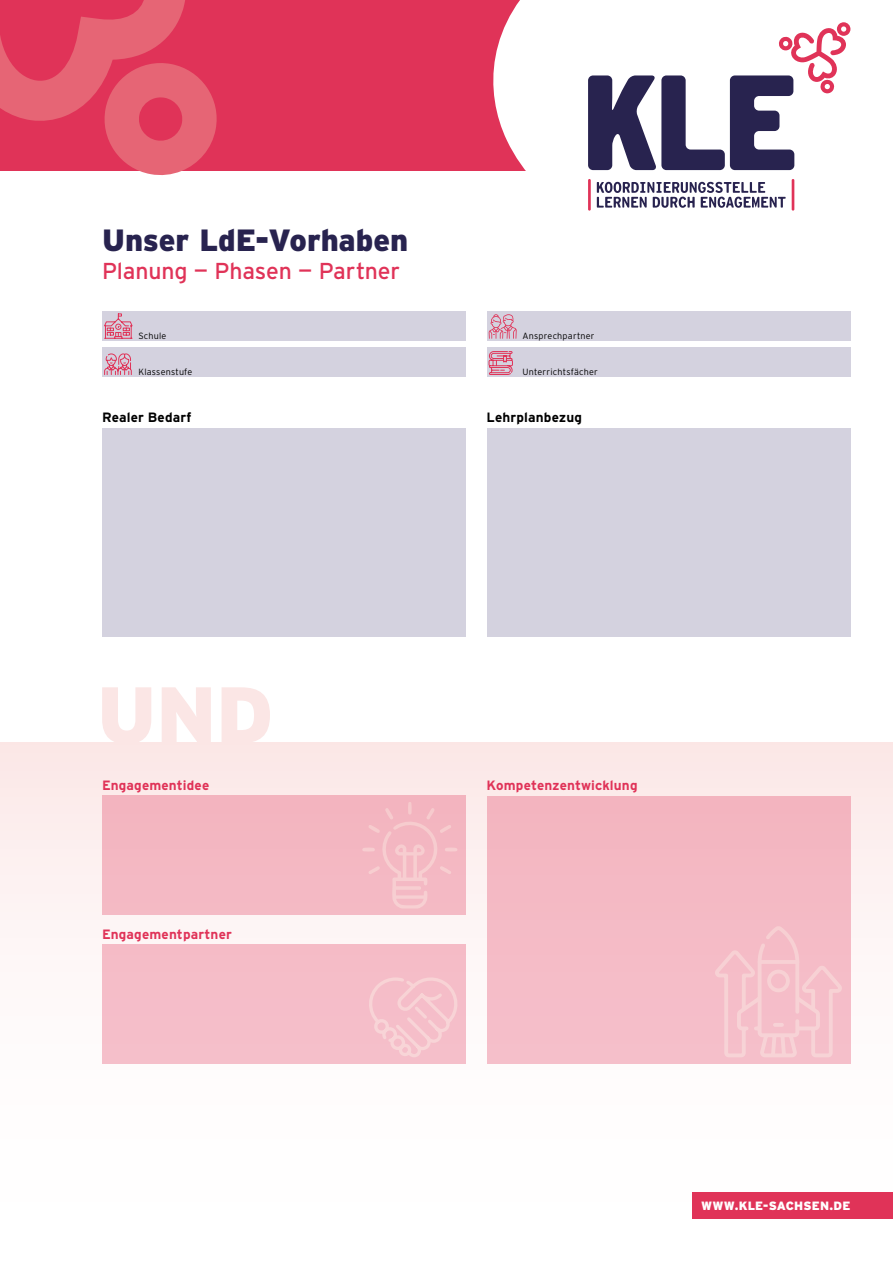
<style>
.page{position:relative;width:893px;height:1263px;background:#fff}
.page>*{position:absolute;margin:0;border:0;box-sizing:border-box;transform-origin:0 0}
.t1{font:900 80.1px "Interstate";color:#fbe6e5}
.t2{font:900 30.75px "Interstate";color:#28234f}
.t3{font:23.1px "Interstate";letter-spacing:-.005em;color:#e03358}
.t4{font:700 13.5px "Interstate";letter-spacing:.01em;color:#e03358}
.t5{font:700 13.5px "Interstate";letter-spacing:.01em;color:#000}
.t6{font:900 12px "Interstate";letter-spacing:.015em;color:#fff}
.Light_8pt{font:300 9px "Interstate";letter-spacing:.025em;color:#000}
</style>
<div class="page">
<div style="left:0;top:742px;width:893px;height:521px;background:linear-gradient(to bottom,#fbeaea,#fff)"></div>
<div style="left:0;top:0;width:893px;height:170px;background:#e03358"></div>
<svg style="left:493px;top:0;width:40px;height:170px;fill:#fff"></svg>
<div style="left:533px;top:0;width:360px;height:179px;background:#fff"></div>
<svg style="left:0;top:0;width:218px;height:175px"></svg>
<svg style="left:588px;top:22px;width:263px;height:148px"></svg>
<svg style="left:597px;top:182px;width:189px;height:26px"></svg>
<hr style="left:588px;top:179px;width:3px;height:32px;background:#e03358">
<hr style="left:792px;top:179px;width:2px;height:32px;background:#e03358">
<div style="left:692px;top:1192px;width:201px;height:26px;background:#e03358"></div>
<div style="left:102px;top:428px;width:364px;height:208px;background:#d4d2df"></div>
<div style="left:487px;top:428px;width:363px;height:208px;background:#d4d2df"></div>
<div style="left:102px;top:796px;width:364px;height:119px;background:#f4b7c2"></div>
<svg style="left:362px;top:802px;width:95px;height:106px"></svg>
<div style="left:487px;top:796px;width:363px;height:268px;background:#f4bac4"></div>
<svg style="left:715px;top:926px;width:127px;height:132px"></svg>
<div style="left:102px;top:945px;width:364px;height:119px;background:#f5bdc9"></div>
<svg style="left:369px;top:977px;width:88px;height:80px"></svg>
<div style="left:102px;top:347px;width:364px;height:30px;background:#d4d2df"></div>
<div style="left:487px;top:347px;width:363px;height:30px;background:#d4d2df"></div>
<div style="left:102px;top:311px;width:364px;height:30px;background:#d4d2df"></div>
<div style="left:487px;top:311px;width:363px;height:30px;background:#d4d2df"></div>
<svg style="left:104px;top:313px;width:29px;height:26px"></svg>
<svg style="left:488px;top:351px;width:25px;height:24px"></svg>
<svg style="left:489px;top:314px;width:28px;height:25px"></svg>
<svg style="left:104px;top:353px;width:28px;height:22px"></svg>
<p class="t2" style="left:102px;top:223px;width:308px">Unser LdE-Vorhaben</p>
<p class="t3" style="left:102px;top:258px;width:300px">Planung — Phasen — Partner</p>
<p class="Light_8pt" style="left:138px;top:330px;width:30px">Schule</p>
<p class="Light_8pt" style="left:138px;top:367px;width:56px">Klassenstufe</p>
<p class="Light_8pt" style="left:522px;top:367px;width:77px">Unterrichtsfächer</p>
<p class="Light_8pt" style="left:522px;top:330px;width:74px">Ansprechpartner</p>
<p class="t5" style="left:102px;top:410px;width:91px">Realer Bedarf</p>
<p class="t5" style="left:487px;top:410px;width:97px">Lehrplanbezug</p>
<p class="t1" style="left:97px;top:669px;width:178px">UND</p>
<p class="t4" style="left:102px;top:777px;width:109px">Engagementidee</p>
<p class="t4" style="left:487px;top:777px;width:153px">Kompetenzentwicklung</p>
<p class="t4" style="left:102px;top:926px;width:131px">Engagementpartner</p>
<p class="t6" style="left:701px;top:1199px;width:151px">WWW.KLE-SACHSEN.DE</p>
</div>
